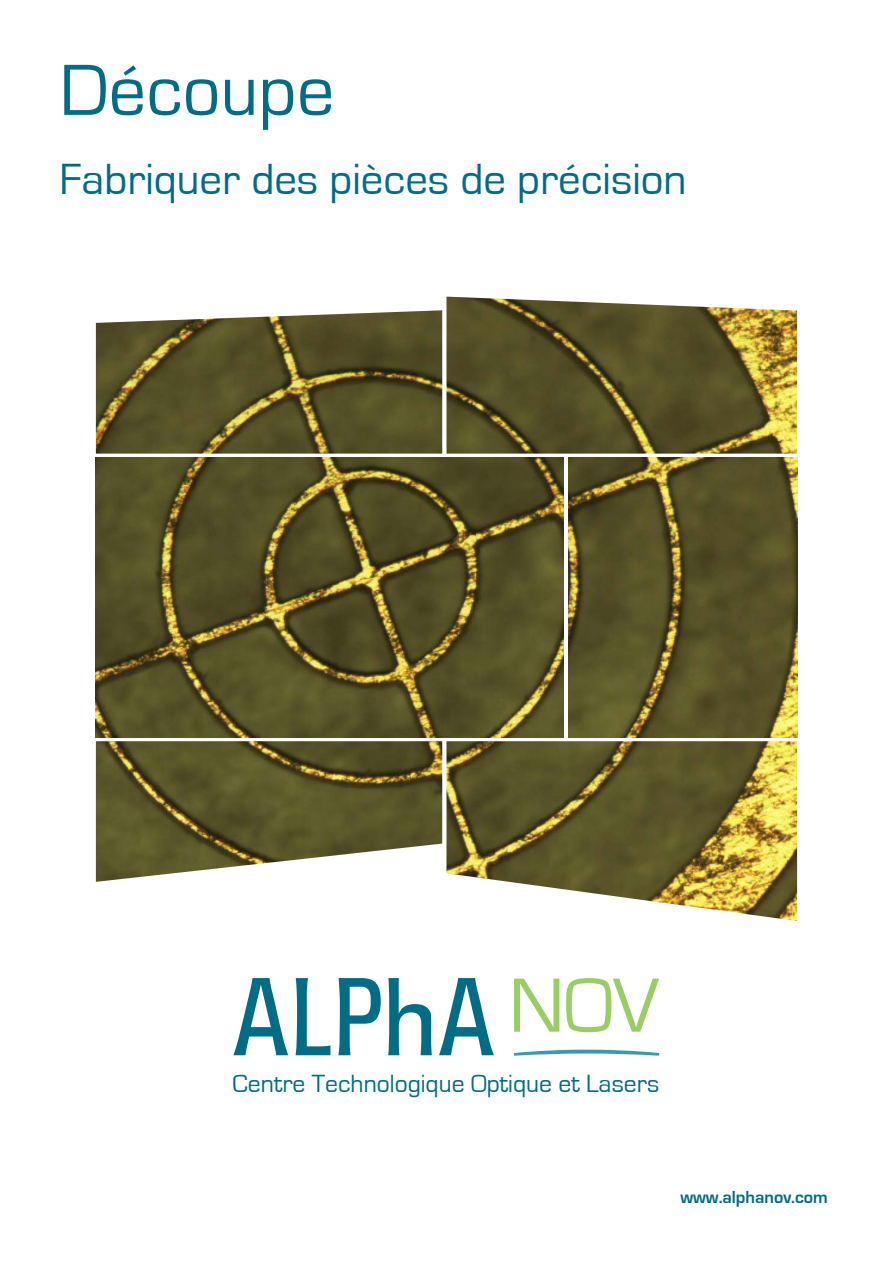
<style>
.page{position:relative;width:893px;height:1263px;background:#fff}
.page>*{position:absolute;margin:0;border:0;box-sizing:border-box;transform-origin:0 0}
.t1{font:75px "Eurostile";color:#006c85}
.t2{font:45px "Eurostile";color:#006c85}
.t3{font:25.65px "Eurostile";color:#006c85}
.t4{font:700 18px "Eurostile";color:#006c85}
</style>
<div class="page">
<img style="left:446px;top:741px;width:351px;height:180px">
<img style="left:96px;top:457px;width:468px;height:280px">
<img style="left:568px;top:457px;width:229px;height:280px">
<img style="left:96px;top:310px;width:346px;height:144px">
<img style="left:446px;top:297px;width:351px;height:157px">
<img style="left:96px;top:741px;width:346px;height:141px">
<svg style="left:514px;top:1050px;width:145px;height:6px"></svg>
<svg style="left:514px;top:979px;width:45px;height:53px"></svg>
<svg style="left:566px;top:978px;width:93px;height:54px"></svg>
<svg style="left:233px;top:978px;width:55px;height:77px"></svg>
<svg style="left:296px;top:978px;width:34px;height:77px"></svg>
<svg style="left:338px;top:978px;width:43px;height:77px"></svg>
<svg style="left:388px;top:978px;width:44px;height:77px"></svg>
<svg style="left:439px;top:978px;width:55px;height:77px"></svg>
<p class="t1" style="left:60px;top:50px;width:276px">Découpe</p>
<p class="t2" style="left:60px;top:155px;width:629px">Fabriquer des pièces de précision</p>
<p class="t3" style="left:233px;top:1070px;width:428px">Centre Technologique Optique et Lasers</p>
<p class="t4" style="left:680px;top:1187px;width:149px">www.alphanov.com</p>
</div>
